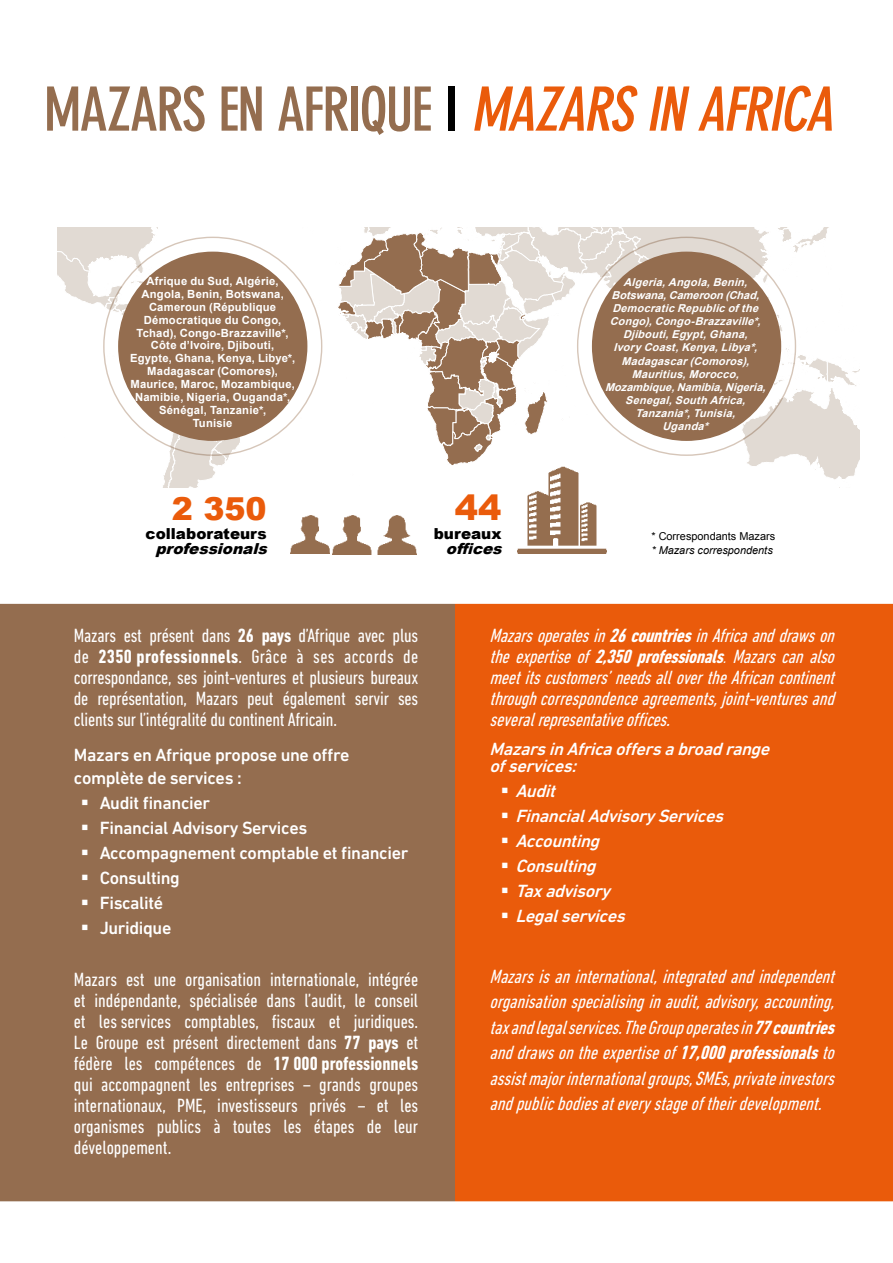
<style>
.page{position:relative;width:893px;height:1263px;background:#fff}
.page>*{position:absolute;margin:0;border:0;box-sizing:border-box;transform-origin:0 0}
._01_titleA{font:700 condensed 60px "DIN Neuzeit Grotesk Std";letter-spacing:-.035em;color:#946d4f}
.tétière_01__T{font:900 34.95px "Arial";color:#ea5b0b}
.tétière_01__T-2{font:900 31.65px "Arial";color:#ea5b0b}
._03_i_textA{font:condensed 19.5px/21px "DIN Next LT Pro";letter-spacing:-.01em;color:#fff;text-align:justify}
._03_i_textA-2{font:italic condensed 19.5px/25.5px "DIN Next LT Pro";color:#fff;text-align:justify}
._01_i_titleC{font:500 18px/22.5px "DIN Next LT Pro";letter-spacing:-.02em;color:#fff}
._01_i_titleC-2{font:italic 500 18px/16.5px "DIN Next LT Pro";color:#fff}
.tétière_01__T-3{font:900 15.15px/15.1px "Arial";color:#000}
._01_titleB{font:700 11.25px/12.9px "Arial";letter-spacing:.02em;color:#fff;text-align:center}
._01_titleB-2{font:italic 700 10.95px/13px "Arial";color:#fff;text-align:center}
.tétière_01__T-4{font:10.95px/14.1px "Arial";color:#000}
.s1{color:#000}
.s2{font-style:italic;color:#ea5b0b}
.s3{font-style:italic}
.s4{font-weight:700}
.s5{font-weight:300}
</style>
<div class="page">
<div style="left:455px;top:604px;width:438px;height:597px;background:#ea5b0b"></div>
<div style="left:1px;top:605px;width:453px;height:595px;background:#946d4f"></div>
<div style="left:0;top:604px;width:455px;height:597px;border:2px solid #946d4f"></div>
<svg style="left:57px;top:227px;width:802px;height:260px"></svg>
<img style="left:290px;top:516px;width:40px;height:38px">
<img style="left:517px;top:467px;width:90px;height:86px">
<div style="left:119px;top:252px;width:188px;height:188px;background:#946d4f;border-radius:50%"></div>
<div style="left:593px;top:252px;width:187px;height:188px;background:#946d4f;border-radius:50%"></div>
<img style="left:332px;top:516px;width:84px;height:38px">
<p class="_01_titleA" style="left:44px;top:75px;width:803px">MAZARS EN AFRIQUE <span class="s1">I</span> <span class="s2">MAZARSIN AFRICA</span></p>
<p class="_01_titleB" style="left:130px;top:275px;width:167px">Afrique du Sud, Algérie,<br>Angola, Benin, Botswana,<br>Cameroun (République<br>Démocratique du Congo,<br>Tchad), Congo-Brazzaville*,<br>Côte d’Ivoire, Djibouti,<br>Egypte, Ghana, Kenya, Libye*,<br>Madagascar (Comores),<br>Maurice, Maroc, Mozambique,<br>Namibie, Nigeria, Ouganda*,<br>Sénégal, Tanzanie*,<br>Tunisie</p>
<p class="_01_titleB-2" style="left:605px;top:276px;width:166px">Algeria,Angola,Benin,<br>Botswana,Cameroon(Chad,<br>DemocraticRepublicofthe<br>Congo),Congo-Brazzaville*,<br>Dj ibouti,Egypt,Ghana,<br>IvoryCoast,Kenya,Libya*,<br>Madagascar(Comoros),<br>Mauritius,Morocco,<br>Mozambique,Namibia,Nigeria,<br>Senegal,SouthAfrica,<br>Tanzania*,Tunisia,<br>Uganda*</p>
<p class="tétière_01__T" style="left:455px;top:482px;width:48px">44</p>
<p class="tétière_01__T-3" style="left:446px;top:525px;width:63px;text-indent:-12px">bureaux <span class="s3">offices</span></p>
<p class="tétière_01__T-2" style="left:172px;top:486px;width:96px">2 350</p>
<p class="tétière_01__T-3" style="left:155px;top:525px;width:118px;text-indent:-10px">collaborateurs <span class="s3">professionals</span></p>
<p class="tétière_01__T-4" style="left:651px;top:529px;width:125px">* Correspondants Mazars <span class="s3">* Mazars correspondents</span></p>
<p class="_03_i_textA" style="left:74px;top:625px;width:346px">Mazars est présent dans <span class="s4">26 pays</span> d’Afrique avec plus de <span class="s4">2350 professionnels</span>. Grâce à ses accords de correspondance, ses joint-ventures et plusieurs bureaux de représentation, Mazars peut également servir ses clients sur l’intégralité du continent Africain.</p>
<p class="_01_i_titleC" style="left:74px;top:744px;width:277px">Mazars en Afrique propose une offre complète de services :</p>
<p class="_01_i_titleC" style="left:81px;top:791px;width:131px">▪ Audit financier</p>
<p class="_01_i_titleC" style="left:81px;top:816px;width:228px">▪ Financial Advisory Services</p>
<p class="_01_i_titleC" style="left:81px;top:841px;width:329px">▪ Accompagnement comptable et financier</p>
<p class="_01_i_titleC" style="left:81px;top:866px;width:101px">▪ Consulting</p>
<p class="_01_i_titleC" style="left:81px;top:891px;width:84px">▪ Fiscalité</p>
<p class="_01_i_titleC" style="left:81px;top:916px;width:92px">▪ Juridique</p>
<p class="_03_i_textA" style="left:74px;top:969px;width:346px">Mazars est une organisation internationale, intégrée et indépendante, spécialisée dans l’audit, le conseil et les services comptables, fiscaux et juridiques.<br>Le Groupe est présent directement dans <span class="s4">77 pays</span> et fédère les compétences de <span class="s4">17 000 professionnels </span>qui accompagnent les entreprises – grands groupes internationaux, PME, investisseurs privés – et les organismes publics à toutes les étapes de leur développement.</p>
<p class="_03_i_textA-2" style="left:489px;top:625px;width:352px;line-height:21px">Mazarsoperatesin <span class="s4">26countries</span>inAfricaanddrawson theexpertiseof<span class="s4">2,350professionals</span><span class="s5">.</span>Mazarscanalso meetitscustomers’needsallovertheAfricancontinent throughcorrespondenceagreements,joint-venturesand severalrepresentativeoffices.</p>
<p class="_01_i_titleC-2" style="left:489px;top:741px;width:287px">MazarsinAfricaoffersabroadrange of services:</p>
<p class="_01_i_titleC-2" style="left:501px;top:782px;width:61px">▪ Audit</p>
<p class="_01_i_titleC-2" style="left:501px;top:807px;width:229px">▪ FinancialAdvisoryServices</p>
<p class="_01_i_titleC-2" style="left:501px;top:832px;width:105px">▪ Accounting</p>
<p class="_01_i_titleC-2" style="left:501px;top:857px;width:102px">▪ Consulting</p>
<p class="_01_i_titleC-2" style="left:501px;top:882px;width:116px">▪ Taxadvisory</p>
<p class="_01_i_titleC-2" style="left:501px;top:907px;width:131px">▪ Legalservices</p>
<p class="_03_i_textA-2" style="left:489px;top:963px;width:352px">Mazarsisaninternational,integratedandindependent organisationspecialisinginaudit,advisory,accounting, taxandlegalservices.TheGroupoperatesin<span class="s4">77countries </span>anddrawsontheexpertiseof<span class="s4">17,000professionals</span>to assistmajorinternationalgroups,SMEs,privateinvestors andpublicbodiesateverystageoftheirdevelopment.</p>
</div>
